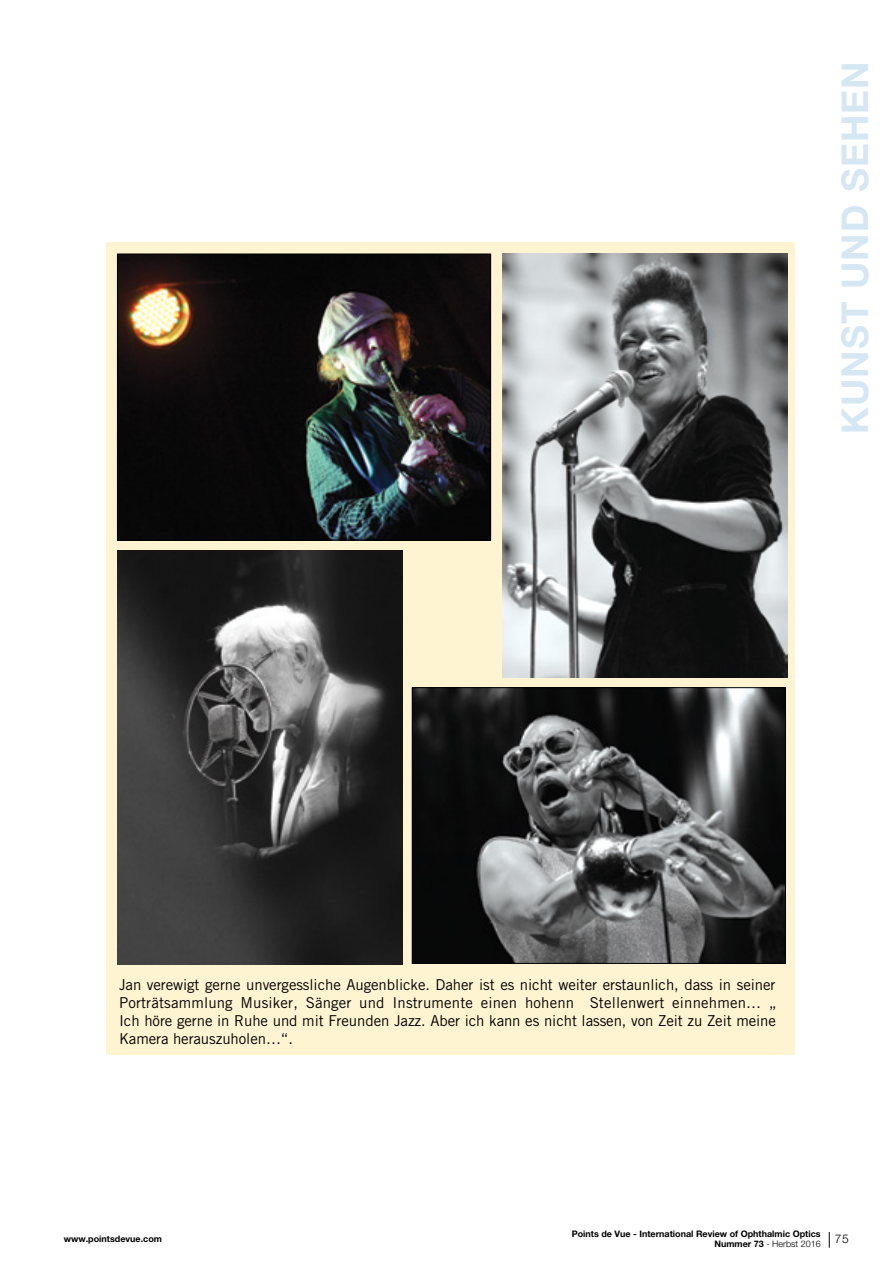
<style>
.page{position:relative;width:893px;height:1263px;background:#fff}
.page>*{position:absolute;margin:0;border:0;box-sizing:border-box;transform-origin:0 0}
.t1{font:700 36.9px "Helvetica Neue LT Std";letter-spacing:.03em;color:#d5e7f3}
.t2{font:15px/18px "Trade Gothic LT Std";letter-spacing:-.005em;color:#000;text-align:justify}
.t3{font:300 12px "Helvetica Neue LT Std";color:#000}
.t4{font:700 9px/10.8px "Helvetica Neue LT Std";color:#000;text-align:right}
.s1{font-weight:300}
</style>
<div class="page">
<svg style="left:829px;top:1232px;width:1px;height:16px"></svg>
<div style="left:106px;top:242px;width:688px;height:812px;background:#fff4d2"></div>
<img style="left:119px;top:255px;width:370px;height:283px">
<div style="left:117px;top:253px;width:374px;height:287px;border:1px solid #000"></div>
<img style="left:414px;top:689px;width:370px;height:273px">
<div style="left:412px;top:687px;width:374px;height:277px;border:1px solid #000"></div>
<img style="left:502px;top:253px;width:285px;height:425px">
<img style="left:117px;top:551px;width:285px;height:414px">
<h1 class="t1" style="left:832px;top:434px;width:374px;rotate:-90deg">KUNST UND SEHEN</h1>
<p class="t2" style="left:119px;top:975px;width:659px">Jan verewigt gerne unvergessliche Augenblicke. Daher ist es nicht weiter erstaunlich, dass in seiner Porträtsammlung Musiker, Sänger und Instrumente einen hohenn Stellenwert einnehmen… „ Ich höre gerne in Ruhe und mit Freunden Jazz. Aber ich kann es nicht lassen, von Zeit zu Zeit meine Kamera herauszuholen…“.</p>
<p class="t4" style="left:572px;top:1228px;width:250px">Points de Vue - International Review of Ophthalmic Optics<br>Nummer 73 <span class="s1">- Herbst 2016</span></p>
<p class="t4" style="left:64px;top:1233px;width:100px">www.pointsdevue.com</p>
<p class="t3" style="left:835px;top:1231px;width:15px">75</p>
</div>
